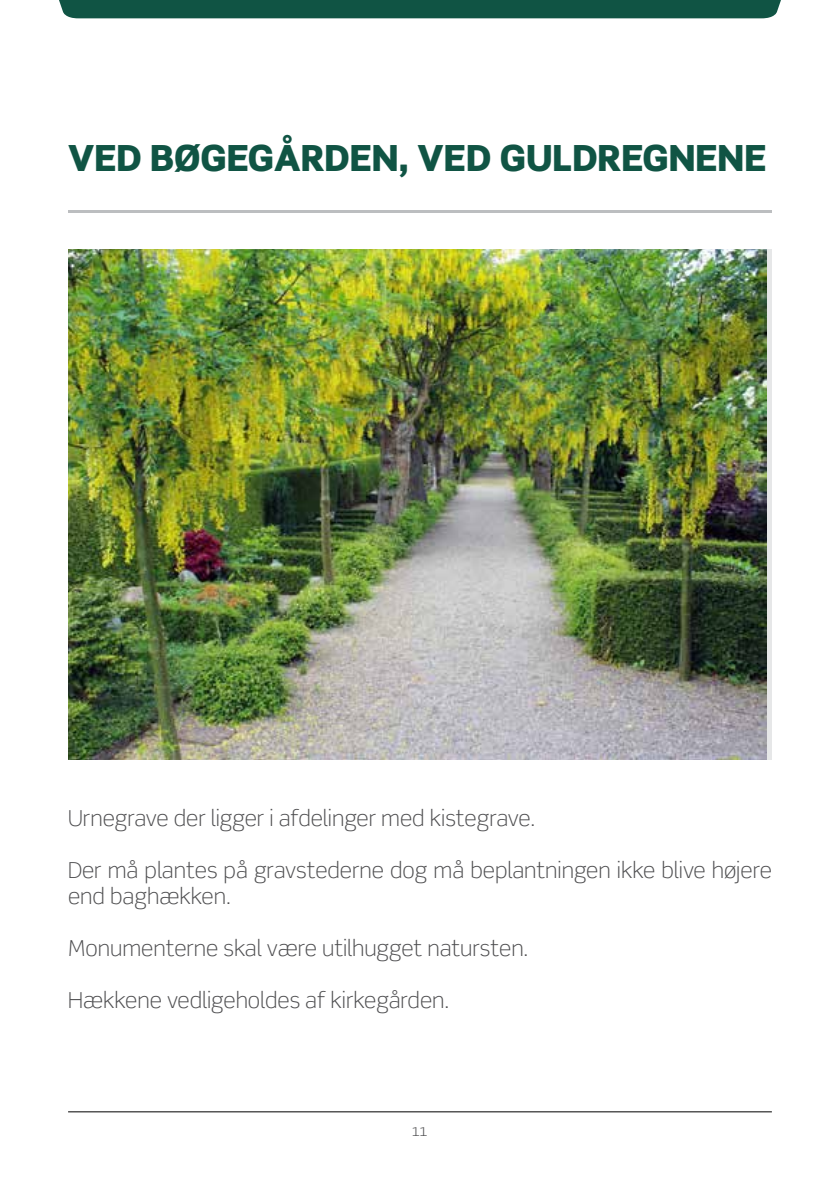
<style>
.page{position:relative;width:840px;height:1191px;background:#fff}
.page>*{position:absolute;margin:0;border:0;box-sizing:border-box;transform-origin:0 0}
.t1{font:900 36px "Scene";color:#105444}
.t2{font:300 22px/26px "Scene";color:#4d4d4f}
.t3{font:300 16px "Scene";color:#4d4d4f}
</style>
<div class="page">
<div style="left:59px;top:0;width:722px;height:18px;background:#105444"></div>
<hr style="left:68px;top:210px;width:703px;height:3px;background:#bcbec0">
<img style="left:68px;top:249px;width:697px;height:511px">
<hr style="left:68px;top:1111px;width:703px;height:1px;background:#000">
<h1 class="t1" style="left:68px;top:134px;width:699px">VED BØGEGÅRDEN, VED GULDREGNENE</h1>
<p class="t2" style="left:68px;top:805px;width:468px">Urnegrave der ligger i afdelinger med kistegrave.</p>
<p class="t2" style="left:68px;top:857px;width:704px">Der må plantes på gravstederne dog må beplantningen ikke blive højere end baghækken.</p>
<p class="t2" style="left:68px;top:935px;width:461px">Monumenterne skal være utilhugget natursten.</p>
<p class="t2" style="left:68px;top:987px;width:382px">Hækkene vedligeholdes af kirkegården.</p>
<p class="t3" style="left:412px;top:1120px;width:17px">11</p>
</div>
